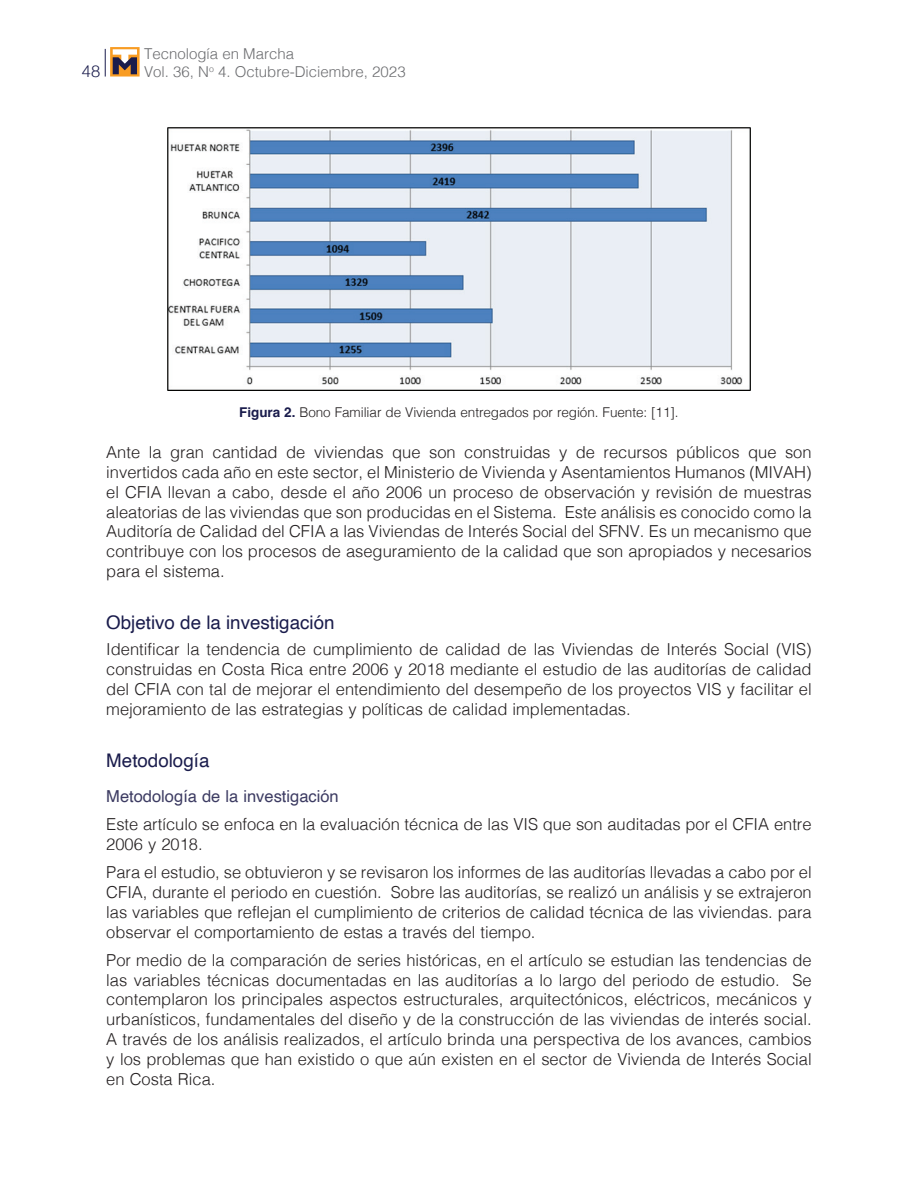
<style>
.page{position:relative;width:918px;height:1188px;background:#fff}
.page>*{position:absolute;margin:0;border:0;box-sizing:border-box;transform-origin:0 0}
.t1{font:18.75px "Helvetica";color:#1a1c4c}
.t2{font:300 16.5px/19.8px "Helvetica";color:#231f20;text-align:justify}
.t3{font:16.5px "Helvetica";color:#3c3b62}
.t4{font:300 16.5px "Helvetica Neue";color:#1a1c4c}
.t5{font:300 15px/18px "Helvetica";color:#6c6d70}
.t6{font:300 13.5px "Helvetica";letter-spacing:-.005em;color:#231f20}
.s1{font-weight:700;color:#1a1c4c}
</style>
<div class="page">
<svg style="left:105px;top:49px;width:1px;height:28px"></svg>
<svg style="left:110px;top:47px;width:30px;height:30px"></svg>
<svg style="left:113px;top:49px;width:24px;height:25px"></svg>
<img style="left:167px;top:128px;width:584px;height:263px">
<p class="t4" style="left:82px;top:57px;width:20px">48</p>
<p class="t5" style="left:144px;top:43px;width:263px">Tecnología en Marcha<br>Vol. 36, N<sup>o</sup> 4. Octubre-Diciembre, 2023</p>
<p class="t6" style="left:239px;top:401px;width:441px"><span class="s1">Figura 2.</span> Bono Familiar de Vivienda entregados por región. Fuente: [11].</p>
<p class="t2" style="left:106px;top:441px;width:707px">Ante la gran cantidad de viviendas que son construidas y de recursos públicos que son invertidos cada año en este sector, el Ministerio de Vivienda y Asentamientos Humanos (MIVAH) el CFIA llevan a cabo, desde el año 2006 un proceso de observación y revisión de muestras aleatorias de las viviendas que son producidas en el Sistema. Este análisis es conocido como la Auditoría de Calidad del CFIA a las Viviendas de Interés Social del SFNV. Es un mecanismo que contribuye con los procesos de aseguramiento de la calidad que son apropiados y necesarios para el sistema.</p>
<p class="t1" style="left:106px;top:608px;width:230px">Objetivo de la investigación</p>
<p class="t2" style="left:106px;top:638px;width:707px">Identificar la tendencia de cumplimiento de calidad de las Viviendas de Interés Social (VIS) construidas en Costa Rica entre 2006 y 2018 mediante el estudio de las auditorías de calidad del CFIA con tal de mejorar el entendimiento del desempeño de los proyectos VIS y facilitar el mejoramiento de las estrategias y políticas de calidad implementadas.</p>
<p class="t1" style="left:106px;top:746px;width:105px">Metodología</p>
<p class="t3" style="left:106px;top:783px;width:234px">Metodología de la investigación</p>
<p class="t2" style="left:106px;top:813px;width:707px">Este artículo se enfoca en la evaluación técnica de las VIS que son auditadas por el CFIA entre<br>2006 y 2018.</p>
<p class="t2" style="left:106px;top:861px;width:707px">Para el estudio, se obtuvieron y se revisaron los informes de las auditorías llevadas a cabo por el CFIA, durante el periodo en cuestión. Sobre las auditorías, se realizó un análisis y se extrajeron las variables que reflejan el cumplimiento de criterios de calidad técnica de las viviendas. para observar el comportamiento de estas a través del tiempo.</p>
<p class="t2" style="left:106px;top:949px;width:707px">Por medio de la comparación de series históricas, en el artículo se estudian las tendencias de las variables técnicas documentadas en las auditorías a lo largo del periodo de estudio. Se contemplaron los principales aspectos estructurales, arquitectónicos, eléctricos, mecánicos y urbanísticos, fundamentales del diseño y de la construcción de las viviendas de interés social.<br>A través de los análisis realizados, el artículo brinda una perspectiva de los avances, cambios y los problemas que han existido o que aún existen en el sector de Vivienda de Interés Social en Costa Rica.</p>
</div>
